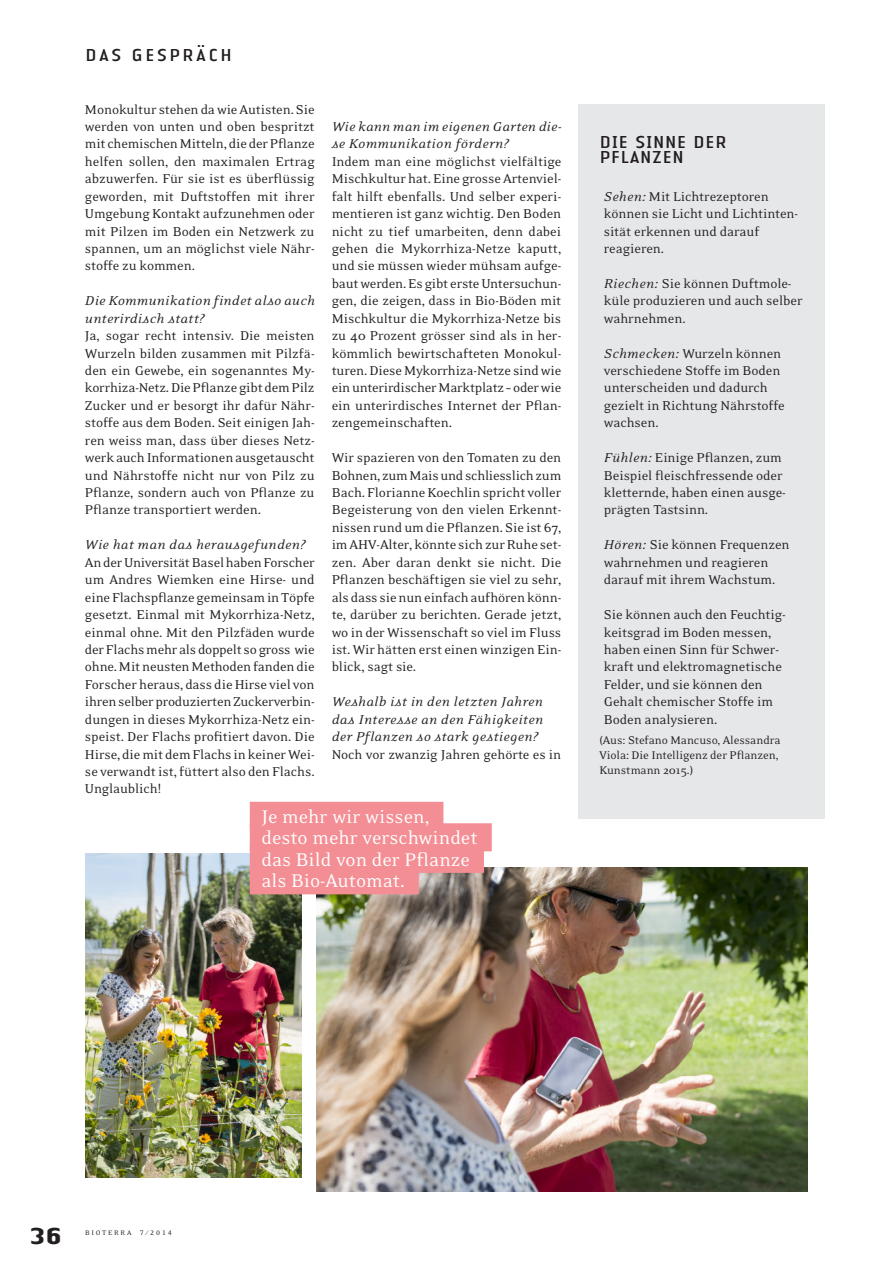
<style>
.page{position:relative;width:893px;height:1263px;background:#fff}
.page>*{position:absolute;margin:0;border:0;box-sizing:border-box;transform-origin:0 0}
.t1{font:700 24px "LT Authentic Small Serif";color:#231f20}
.Titel_31{font:21px "Eidetic Neo";color:#fff}
.Zwischentitel_Sans_1{font:18px/14.2px "LT Authentic Sans";color:#231f20}
.Normal_Bioterra_oE{font:18px "LT Authentic Sans";letter-spacing:.1em;color:#231f20}
.Normal_Bioterra_oE-2{font:14.7px/17.4px "Eidetic Neo";letter-spacing:-.005em;color:#231f20}
.Interview{font:italic 14.7px/17.4px "Eidetic Neo";letter-spacing:.03em;color:#231f20}
.Subtext_8_5{font:12.75px/15px "Eidetic Neo";letter-spacing:-.005em;color:#231f20}
.t2{font:7.5px "Eidetic Neo";letter-spacing:.24em;color:#231f20}
.s1{font-style:italic}
.s2{font-family:"Eidetic Neo Fractions"}
</style>
<div class="page">
<img style="left:85px;top:854px;width:216px;height:324px">
<img style="left:317px;top:867px;width:491px;height:324px">
<div style="left:578px;top:104px;width:247px;height:714px;background:#e6e7e9"></div>
<div style="left:250px;top:802px;width:193px;height:28px;background:#f48e95"></div>
<div style="left:250px;top:823px;width:242px;height:28px;background:#f48e95"></div>
<div style="left:250px;top:845px;width:234px;height:28px;background:#f48e95"></div>
<div style="left:250px;top:866px;width:169px;height:28px;background:#f48e95"></div>
<p class="Normal_Bioterra_oE" style="left:85px;top:44px;width:149px">DAS GESPRÄCH</p>
<p class="Normal_Bioterra_oE-2" style="left:85px;top:101px;width:231px;text-align:justify">Monokultur stehen da wie Autisten. Sie werden von unten und oben bespritzt mit chemischen Mitteln, die der Pflanze helfen sollen, den maximalen Ertrag abzuwerfen. Für sie ist es überflüssig geworden, mit Duftstoffen mit ihrer Umgebung Kontakt aufzunehmen oder mit Pilzen im Boden ein Netzwerk zu spannen, um an möglichst viele Nähr&shy;stoffe zu kommen.</p>
<p class="Interview" style="left:85px;top:292px;width:231px">Die Kommunikation findet also auch unterirdisch statt?</p>
<p class="Normal_Bioterra_oE-2" style="left:85px;top:327px;width:231px;text-align:justify">Ja, sogar recht intensiv. Die meisten Wurzeln bilden zusammen mit Pilzfä&shy;den ein Gewebe, ein sogenanntes My&shy;korrhiza-Netz. Die Pflanze gibt dem Pilz Zucker und er besorgt ihr dafür Nähr&shy;stoffe aus dem Boden. Seit einigen Jah&shy;ren weiss man, dass über dieses Netz&shy;werk auch Informationen ausgetauscht und Nährstoffe nicht nur von Pilz zu Pflanze, sondern auch von Pflanze zu Pflanze transportiert werden.</p>
<p class="Interview" style="left:85px;top:536px;width:222px">Wie hat man das herausgefunden?</p>
<p class="Normal_Bioterra_oE-2" style="left:85px;top:554px;width:231px;text-align:justify">An der Universität Basel haben Forscher um Andres Wiemken eine Hirse- und eine Flachspflanze gemeinsam in Töpfe gesetzt. Einmal mit Mykorrhiza-Netz, einmal ohne. Mit den Pilzfäden wurde der Flachs mehr als doppelt so gross wie ohne. Mit neusten Methoden fanden die Forscher heraus, dass die Hirse viel von ihren selber produzierten Zuckerverbin&shy;dungen in dieses Mykorrhiza-Netz ein&shy;speist. Der Flachs profitiert davon. Die Hirse, die mit dem Flachs in keiner Wei&shy;se verwandt ist, füttert also den Flachs.<br>Unglaublich!</p>
<p class="Interview" style="left:332px;top:118px;width:231px">Wie kann man im eigenen Garten die&shy;se Kommunikation fördern?</p>
<p class="Normal_Bioterra_oE-2" style="left:332px;top:153px;width:231px;text-align:justify">Indem man eine möglichst vielfältige Mischkultur hat. Eine grosse Artenviel&shy;falt hilft ebenfalls. Und selber experi&shy;mentieren ist ganz wichtig. Den Boden nicht zu tief umarbeiten, denn dabei gehen die Mykorrhiza-Netze kaputt, und sie müssen wieder mühsam aufge&shy;baut werden. Es gibt erste Untersuchun&shy;gen, die zeigen, dass in Bio-Böden mit Mischkultur die Mykorrhiza-Netze bis zu 40 Prozent grösser sind als in her&shy;kömmlich bewirtschafteten Monokul&shy;turen. Diese Mykorrhiza-Netze sind wie ein unterirdischer Marktplatz – oder wie ein unterirdisches Internet der Pflan&shy;zengemeinschaften.</p>
<p class="Normal_Bioterra_oE-2" style="left:332px;top:449px;width:231px;text-align:justify">Wir spazieren von den Tomaten zu den Bohnen, zum Mais und schliesslich zum Bach. Florianne Koechlin spricht voller Begeisterung von den vielen Erkennt&shy;nissen rund um die Pflanzen. Sie ist 67, im AHV-Alter, könnte sich zur Ruhe set&shy;zen. Aber daran denkt sie nicht. Die Pflanzen beschäftigen sie viel zu sehr, als dass sie nun einfach aufhören könn&shy;te, darüber zu berichten. Gerade jetzt, wo in der Wissenschaft so viel im Fluss ist. Wir hätten erst einen winzigen Ein&shy;blick, sagt sie.</p>
<p class="Interview" style="left:332px;top:693px;width:213px;text-align:justify">Weshalb ist in den letzten Jahren das Interesse an den Fähigkeiten der Pflanzen so stark gestiegen?</p>
<p class="Normal_Bioterra_oE-2" style="left:332px;top:746px;width:231px">Noch vor zwanzig Jahren gehörte es in</p>
<p class="Titel_31" style="left:261px;top:806px;width:169px">Je mehr wir wissen,</p>
<p class="Titel_31" style="left:261px;top:827px;width:218px">desto mehr verschwindet</p>
<p class="Titel_31" style="left:261px;top:849px;width:210px">das Bild von der Pflanze</p>
<p class="Titel_31" style="left:261px;top:870px;width:145px">als Bio-Automat.</p>
<p class="Zwischentitel_Sans_1" style="left:600px;top:135px;width:129px">DIE SINNE DER<br>PFLANZEN</p>
<p class="Normal_Bioterra_oE-2" style="left:604px;top:188px;width:196px"><span class="s1">Sehen:</span> Mit Lichtrezeptoren können sie Licht und Lichtinten&shy;sität erkennen und darauf reagieren.</p>
<p class="Normal_Bioterra_oE-2" style="left:604px;top:275px;width:200px"><span class="s1">Riechen:</span> Sie können Duftmole&shy;küle produzieren und auch selber wahrnehmen.</p>
<p class="Normal_Bioterra_oE-2" style="left:604px;top:345px;width:183px"><span class="s1">Schmecken:</span> Wurzeln können verschiedene Stoffe im Boden unterscheiden und dadurch gezielt in Richtung Nährstoffe wachsen.</p>
<p class="Normal_Bioterra_oE-2" style="left:604px;top:449px;width:184px"><span class="s1">Fühlen:</span> Einige Pflanzen, zum<br>Beispiel fleischfressende oder kletternde, haben einen ausge&shy;prägten Tastsinn.</p>
<p class="Normal_Bioterra_oE-2" style="left:604px;top:537px;width:187px"><span class="s1">Hören:</span> Sie können Frequenzen wahrnehmen und reagieren darauf mit ihrem Wachstum.</p>
<p class="Normal_Bioterra_oE-2" style="left:604px;top:606px;width:183px">Sie können auch den Feuchtig&shy;keitsgrad im Boden messen, haben einen Sinn für Schwer&shy;kraft und elektromagnetische<br>Felder, und sie können den<br>Gehalt chemischer Stoffe im<br>Boden analysieren.</p>
<p class="Subtext_8_5" style="left:600px;top:733px;width:183px">(Aus: Stefano Mancuso, Alessandra<br>Viola: Die Intelligenz der Pflanzen,<br>Kunstmann 2015.)</p>
<p class="t1" style="left:30px;top:1221px;width:33px">36</p>
<p class="t2" style="left:85px;top:1229px;width:88px">BIOTERRA <span class="s2">7 / 2014</span></p>
</div>
